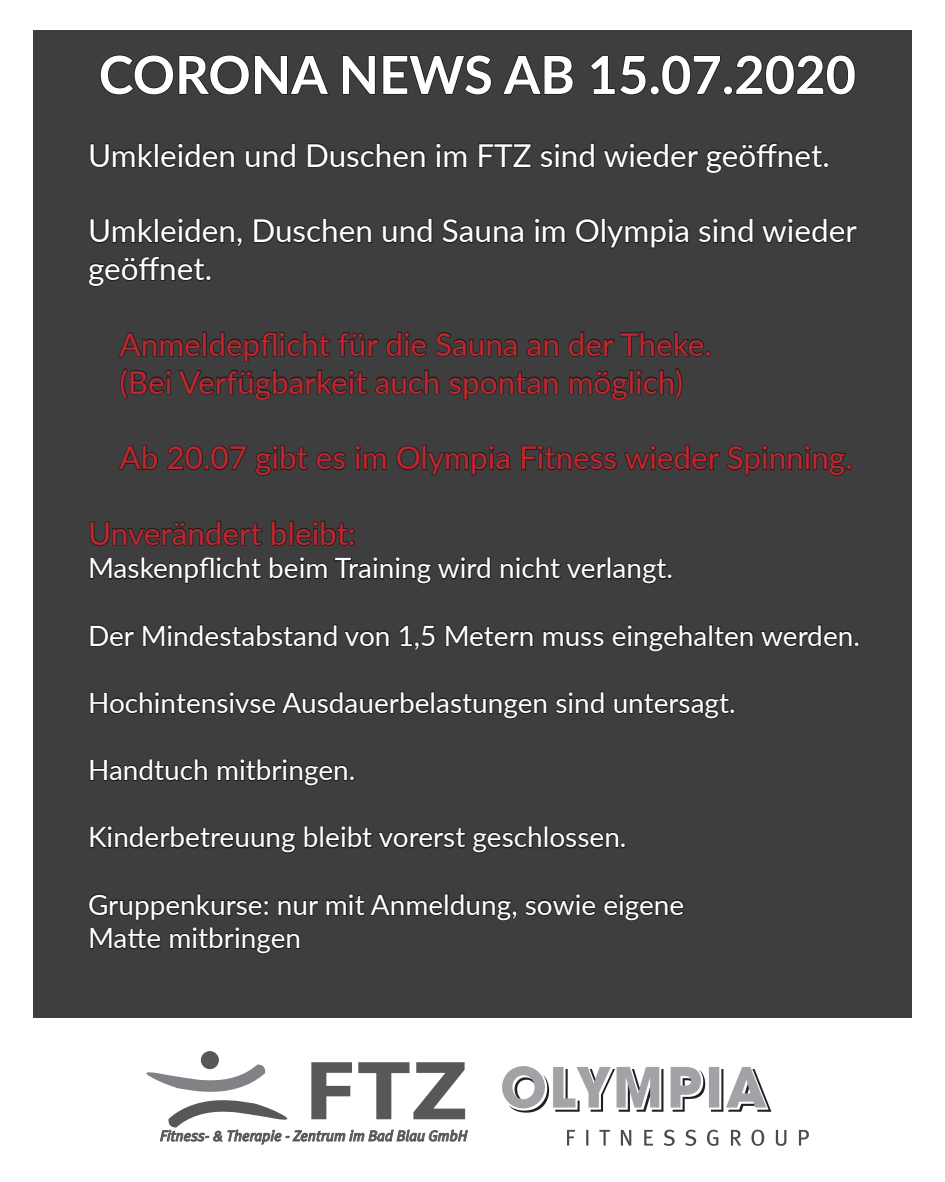
<style>
.page{position:relative;width:945px;height:1182px;background:#fff}
.page>*{position:absolute;margin:0;border:0;box-sizing:border-box;transform-origin:0 0}
.t1{font:700 52.5px "Lato";color:#fff}
.t2{font:31.5px/37.8px "Lato";color:#c0262d}
.t3{font:31.5px/37.8px "Lato";color:#fff}
.t4{font:28px/33.6px "Lato";color:#fff}
.t5{font:italic 15.05px "Meta Plus";color:#57585a}
</style>
<div class="page">
<div style="left:33px;top:31px;width:879px;height:987px;background:#3e3e3f"></div>
<div style="left:201px;top:1050px;width:18px;height:18px;background:#57585a;border-radius:50%"></div>
<svg style="left:146px;top:1062px;width:322px;height:82px"></svg>
<img style="left:503px;top:1066px;width:305px;height:79px">
<svg style="left:100px;top:54px;width:229px;height:41px"></svg>
<svg style="left:342px;top:55px;width:150px;height:40px"></svg>
<svg style="left:502px;top:55px;width:72px;height:40px"></svg>
<svg style="left:590px;top:55px;width:266px;height:40px"></svg>
<svg style="left:88px;top:142px;width:770px;height:334px"></svg>
<svg style="left:90px;top:521px;width:401px;height:64px"></svg>
<svg style="left:500px;top:557px;width:173px;height:28px"></svg>
<svg style="left:90px;top:625px;width:45px;height:22px"></svg>
<svg style="left:142px;top:624px;width:248px;height:23px"></svg>
<svg style="left:399px;top:625px;width:37px;height:26px"></svg>
<svg style="left:445px;top:625px;width:89px;height:22px"></svg>
<svg style="left:543px;top:624px;width:164px;height:28px"></svg>
<div style="left:709px;top:624px;width:4px;height:22px;border:2px solid #231f20"></div>
<svg style="left:714px;top:624px;width:145px;height:23px"></svg>
<svg style="left:90px;top:691px;width:457px;height:28px"></svg>
<svg style="left:555px;top:691px;width:50px;height:23px"></svg>
<svg style="left:613px;top:693px;width:122px;height:26px"></svg>
<svg style="left:90px;top:758px;width:118px;height:23px"></svg>
<svg style="left:217px;top:758px;width:138px;height:28px"></svg>
<svg style="left:90px;top:826px;width:206px;height:28px"></svg>
<svg style="left:304px;top:826px;width:238px;height:28px"></svg>
<div style="left:544px;top:825px;width:4px;height:23px;border:2px solid #231f20"></div>
<svg style="left:550px;top:832px;width:76px;height:17px"></svg>
<svg style="left:88px;top:893px;width:596px;height:61px"></svg>
<p class="t1" style="left:99px;top:36px;width:759px">CORONA NEWS AB 15.07.2020</p>
<p class="t3" style="left:88px;top:135px;width:743px">Umkleiden und Duschen im FTZ sind wieder geöffnet.</p>
<p class="t3" style="left:88px;top:210px;width:770px">Umkleiden, Duschen und Sauna im Olympia sind wieder geöffnet.</p>
<p class="t2" style="left:120px;top:324px;width:594px">Anmeldepflicht für die Sauna an der Theke. (Bei Verfügbarkeit auch spontan möglich)</p>
<p class="t2" style="left:120px;top:437px;width:735px">Ab 20.07 gibt es im Olympia Fitness wieder Spinning.</p>
<p class="t2" style="left:88px;top:513px;width:269px">Unverändert bleibt:</p>
<p class="t4" style="left:88px;top:550px;width:587px">Maskenpflicht beim Training wird nicht verlangt.</p>
<p class="t4" style="left:88px;top:617px;width:773px">Der Mindestabstand von 1,5 Metern muss eingehalten werden.</p>
<p class="t4" style="left:88px;top:684px;width:649px">Hochintensivse Ausdauerbelastungen sind untersagt.</p>
<p class="t4" style="left:88px;top:752px;width:269px">Handtuch mitbringen.</p>
<p class="t4" style="left:88px;top:819px;width:540px">Kinderbetreuung bleibt vorerst geschlossen.</p>
<p class="t4" style="left:88px;top:886px;width:598px">Gruppenkurse: nur mit Anmeldung, sowie eigene<br>Matte mitbringen</p>
<p class="t5" style="left:160px;top:1126px;width:309px">Fitness- &amp; Therapie - Zentrum im Bad Blau GmbH</p>
</div>
